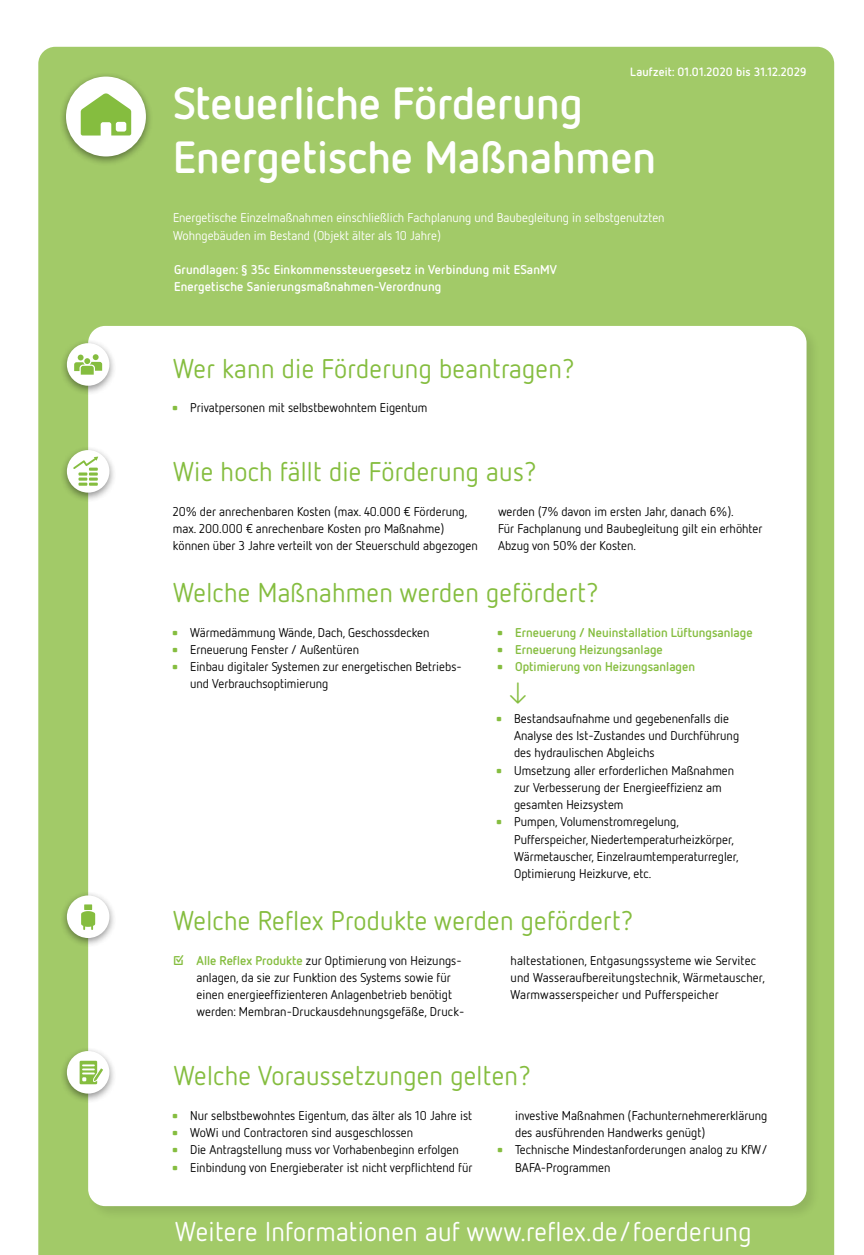
<style>
.page{position:relative;width:864px;height:1255px;background:#fff}
.page>*{position:absolute;margin:0;border:0;box-sizing:border-box;transform-origin:0 0}
.t1{font:700 45px/54px "Netto OT";color:#fff}
.t2{font:27px "Netto OT";letter-spacing:.01em;color:#85bd3f}
.t3{font:27px "Netto OT";letter-spacing:.01em;color:#fff}
.t4{font:21.6px "Netto OT";color:#85bd3f}
.t5{font:12.75px/17.2px "Netto OT";color:#000}
.t6{font:12.75px/17.2px "Netto OT";color:#fff}
.t7{font:700 12.75px/17.2px "Netto OT";letter-spacing:.01em;color:#fff}
.t8{font:700 12.75px "Netto OT";color:#85bd3f}
.t9{font:700 12px "Netto OT";letter-spacing:.015em;color:#fff}
.t10{font:700 3px "Netto Icons OT";color:#85bd3f}
.s1{font-family:"Netto Pro";font-weight:700;color:#85bd3f}
.s2{font-weight:700;color:#85bd3f}
</style>
<div class="page">
<div style="left:38px;top:47px;width:795px;height:1207px;background:#a2ca68"></div>
<div style="left:86px;top:324px;width:734px;height:896px;background:#000;opacity:.1"></div>
<div style="left:88px;top:326px;width:718px;height:879px;background:#fff;border-radius:17px"></div>
<div style="left:59px;top:1046px;width:58px;height:57px;background:#000;opacity:.45"></div>
<div style="left:68px;top:1052px;width:40px;height:39px;background:#fff;border-radius:50%"></div>
<svg style="left:80px;top:1060px;width:23px;height:24px"></svg>
<div style="left:67px;top:1050px;width:42px;height:43px;border:3px solid #fff;border-radius:50%"></div>
<div style="left:59px;top:890px;width:58px;height:58px;background:#000;opacity:.45"></div>
<div style="left:68px;top:897px;width:40px;height:39px;background:#fff;border-radius:50%"></div>
<svg style="left:81px;top:911px;width:14px;height:18px"></svg>
<div style="left:84px;top:904px;width:8px;height:6px;background:#85bd3f"></div>
<div style="left:67px;top:895px;width:42px;height:43px;border:3px solid #fff;border-radius:50%"></div>
<div style="left:59px;top:445px;width:58px;height:57px;background:#000;opacity:.45"></div>
<div style="left:68px;top:451px;width:40px;height:40px;background:#fff;border-radius:50%"></div>
<svg style="left:73px;top:456px;width:25px;height:29px"></svg>
<div style="left:67px;top:450px;width:42px;height:42px;border:3px solid #fff;border-radius:50%"></div>
<div style="left:59px;top:338px;width:58px;height:58px;background:#000;opacity:.45"></div>
<div style="left:68px;top:345px;width:40px;height:39px;background:#fff;border-radius:50%"></div>
<svg style="left:74px;top:354px;width:28px;height:20px"></svg>
<div style="left:67px;top:343px;width:42px;height:43px;border:3px solid #fff;border-radius:50%"></div>
<div style="left:59px;top:72px;width:94px;height:94px;background:#000;opacity:.45"></div>
<div style="left:68px;top:78px;width:76px;height:77px;background:#fff;border-radius:50%"></div>
<svg style="left:81px;top:93px;width:50px;height:42px"></svg>
<div style="left:66px;top:77px;width:80px;height:79px;border:3px solid #fff;border-radius:50%"></div>
<p class="t9" style="left:630px;top:65px;width:178px">Laufzeit: 01.01.2020 bis 31.12.2029</p>
<h1 class="t1" style="left:173px;top:75px;width:484px">Steuerliche Förderung<br>Energetische Maßnahmen</h1>
<p class="t6" style="left:173px;top:209px;width:493px">Energetische Einzelmaßnahmen einschließlich Fachplanung und Baubegleitung in selbstgenutzten<br>Wohngebäuden im Bestand (Objekt älter als 10 Jahre)</p>
<p class="t7" style="left:174px;top:261px;width:384px">Grundlagen: § 35c Einkommenssteuergesetz in Verbindung mit ESanMV<br>Energetische Sanierungsmaßnahmen-Verordnung</p>
<h2 class="t2" style="left:173px;top:351px;width:403px">Wer kann die Förderung beantragen?</h2>
<p class="t10" style="left:173px;top:406px;width:5px">Z</p>
<p class="t5" style="left:190px;top:399px;width:239px">Privatpersonen mit selbstbewohntem Eigentum</p>
<h2 class="t2" style="left:173px;top:455px;width:365px">Wie hoch fällt die Förderung aus?</h2>
<p class="t5" style="left:173px;top:502px;width:306px">20% der anrechenbaren Kosten (max. 40.000 € Förderung, max. 200.000 € anrechenbare Kosten pro Maßnahme) können über 3 Jahre verteilt von der Steuerschuld abgezogen</p>
<p class="t5" style="left:498px;top:502px;width:266px">werden (7% davon im ersten Jahr, danach 6%).<br>Für Fachplanung und Baubegleitung gilt ein erhöhter<br>Abzug von 50% der Kosten.</p>
<h2 class="t2" style="left:173px;top:576px;width:427px">Welche Maßnahmen werden gefördert?</h2>
<p class="t10" style="left:173px;top:630px;width:5px">Z</p>
<p class="t5" style="left:190px;top:623px;width:241px">Wärmedämmung Wände, Dach, Geschossdecken</p>
<p class="t10" style="left:173px;top:648px;width:5px">Z</p>
<p class="t5" style="left:190px;top:640px;width:170px">Erneuerung Fenster / Außentüren</p>
<p class="t10" style="left:173px;top:665px;width:5px">Z</p>
<p class="t5" style="left:190px;top:657px;width:273px">Einbau digitaler Systemen zur energetischen Betriebs&shy;und Verbrauchsoptimierung</p>
<p class="t10" style="left:498px;top:630px;width:5px">Z</p>
<p class="t8" style="left:515px;top:624px;width:239px">Erneuerung / Neuinstallation Lüftungsanlage</p>
<p class="t10" style="left:498px;top:648px;width:5px">Z</p>
<p class="t8" style="left:515px;top:641px;width:149px">Erneuerung Heizungsanlage</p>
<p class="t10" style="left:498px;top:665px;width:5px">Z</p>
<p class="t8" style="left:515px;top:658px;width:181px">Optimierung von Heizungsanlagen</p>
<h3 class="t4" style="left:503px;top:679px;width:30px">↓</h3>
<p class="t10" style="left:497px;top:717px;width:5px">Z</p>
<p class="t5" style="left:514px;top:709px;width:226px">Bestandsaufnahme und gegebenenfalls die<br>Analyse des Ist-Zustandes und Durchführung des hydraulischen Abgleichs</p>
<p class="t10" style="left:497px;top:768px;width:5px">Z</p>
<p class="t5" style="left:514px;top:761px;width:221px">Umsetzung aller erforderlichen Maßnahmen zur Verbesserung der Energieeffizienz am gesamten Heizsystem</p>
<p class="t10" style="left:497px;top:820px;width:5px">Z</p>
<p class="t5" style="left:514px;top:813px;width:226px">Pumpen, Volumenstromregelung, Pufferspeicher, Niedertemperaturheizkörper, Wärmetauscher, Einzelraumtemperaturregler, Optimierung Heizkurve, etc.</p>
<h2 class="t2" style="left:173px;top:904px;width:461px">Welche Reflex Produkte werden gefördert?</h2>
<p class="t5" style="left:196px;top:951px;width:269px;text-indent:-23px"><span class="s1">☑</span> <span class="s2">Alle Reflex Produkte</span> zur Optimierung von Heizungs&shy;anlagen, da sie zur Funktion des Systems sowie für einen energieeffizienteren Anlagenbetrieb benötigt werden: Membran-Druckausdehnungsgefäße, Druck-</p>
<p class="t5" style="left:510px;top:951px;width:256px">haltestationen, Entgasungssysteme wie Servitec und Wasseraufbereitungstechnik, Wärmetauscher,<br>Warmwasserspeicher und Pufferspeicher</p>
<h2 class="t2" style="left:174px;top:1059px;width:358px">Welche Voraussetzungen gelten?</h2>
<p class="t10" style="left:173px;top:1113px;width:5px">Z</p>
<p class="t5" style="left:190px;top:1106px;width:283px">Nur selbstbewohntes Eigentum, das älter als 10 Jahre ist</p>
<p class="t10" style="left:173px;top:1131px;width:5px">Z</p>
<p class="t5" style="left:190px;top:1123px;width:224px">WoWi und Contractoren sind ausgeschlossen</p>
<p class="t10" style="left:173px;top:1148px;width:5px">Z</p>
<p class="t5" style="left:190px;top:1140px;width:270px">Die Antragstellung muss vor Vorhabenbeginn erfolgen</p>
<p class="t10" style="left:173px;top:1165px;width:5px">Z</p>
<p class="t5" style="left:190px;top:1158px;width:284px">Einbindung von Energieberater ist nicht verpflichtend für</p>
<p class="t5" style="left:515px;top:1106px;width:253px">investive Maßnahmen (Fachunternehmererklärung des ausführenden Handwerks genügt)</p>
<p class="t10" style="left:498px;top:1148px;width:5px">Z</p>
<p class="t5" style="left:515px;top:1140px;width:254px">Technische Mindestanforderungen analog zu KfW/<br>BAFA-Programmen</p>
<h2 class="t3" style="left:175px;top:1214px;width:577px">Weitere Informationen auf www.reflex.de/foerderung</h2>
</div>
